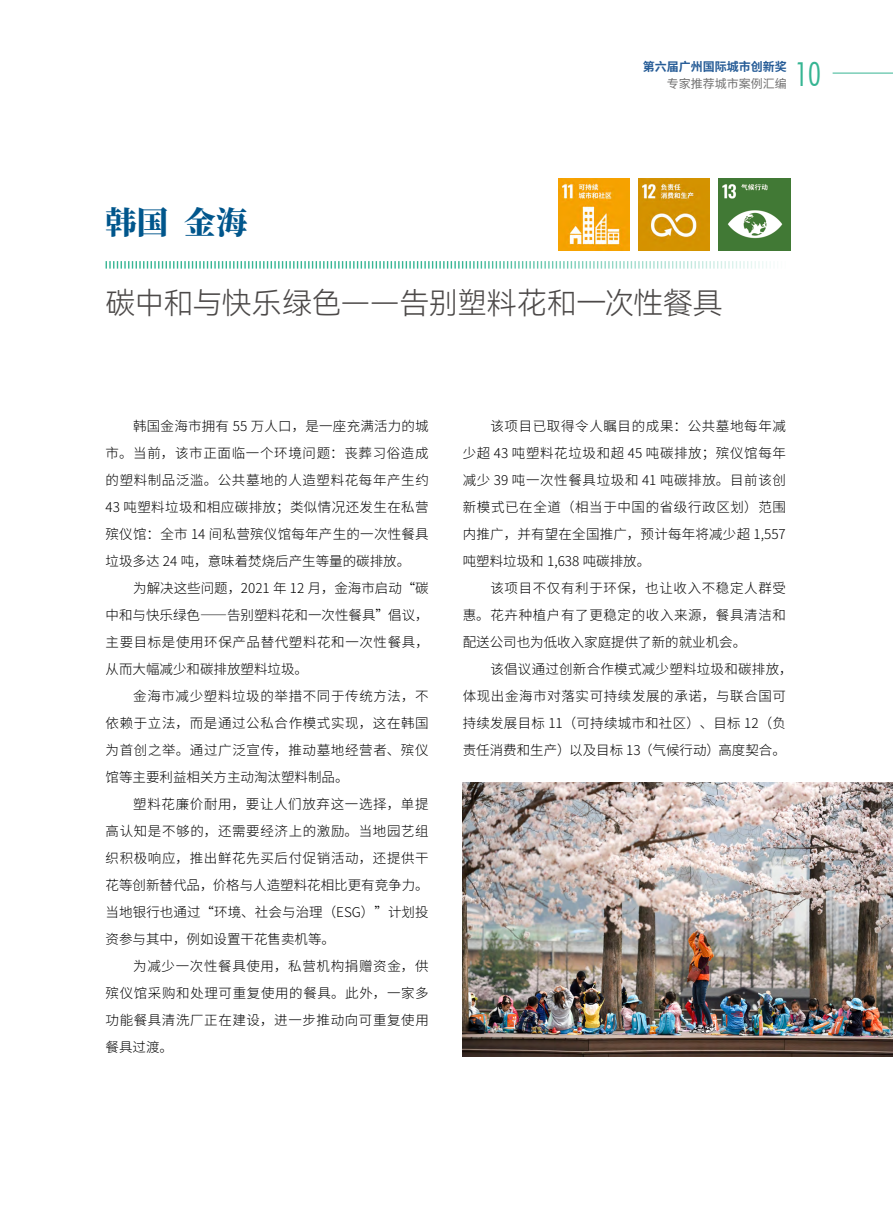
<style>
.page{position:relative;width:893px;height:1212px;background:#fff}
.page>*{position:absolute;margin:0;border:0;box-sizing:border-box;transform-origin:0 0}
.t1{font:300 condensed 33px "Futura BT";color:#36b593}
.t2{font:800 31.5px "Source Han Serif CN";color:#00568c}
.t3{font:30px "Harmony OS Sans SC Light";letter-spacing:-.02em;color:#4c4948}
.t4{font:300 13.5px/27px "Source Han Sans CN";letter-spacing:.02em;color:#000;text-align:justify}
.t5{font:700 12px "Source Han Sans CN";color:#255b96}
.t6{font:12px "Source Han Sans CN";color:#727171}
</style>
<div class="page">
<hr style="left:833px;top:73px;width:60px;height:1px;background:#36b593">
<img style="left:463px;top:782px;width:430px;height:275px">
<svg style="left:106px;top:261px;width:665px;height:8px"></svg>
<img style="left:558px;top:179px;width:72px;height:71px">
<img style="left:638px;top:179px;width:72px;height:71px">
<img style="left:718px;top:179px;width:72px;height:71px">
<p class="t5" style="left:643px;top:60px;width:146px">第六届广州国际城市创新奖</p>
<p class="t6" style="left:667px;top:76px;width:122px">专家推荐城市案例汇编</p>
<h1 class="t1" style="left:795px;top:54px;width:27px">10</h1>
<h2 class="t2" style="left:106px;top:204px;width:144px">韩国 金海</h2>
<h3 class="t3" style="left:106px;top:283px;width:619px">碳中和与快乐绿色——告别塑料花和一次性餐具</h3>
<p class="t4" style="left:106px;top:413px;width:325px;text-indent:28px">韩国金海市拥有 55 万人口，是一座充满活力的城市。当前，该市正面临一个环境问题：丧葬习俗造成的塑料制品泛滥。公共墓地的人造塑料花每年产生约43 吨塑料垃圾和相应碳排放；类似情况还发生在私营殡仪馆：全市 14 间私营殡仪馆每年产生的一次性餐具垃圾多达 24 吨，意味着焚烧后产生等量的碳排放。</p>
<p class="t4" style="left:106px;top:575px;width:325px;text-indent:28px">为解决这些问题，2021 年 12 月，金海市启动“碳中和与快乐绿色——告别塑料花和一次性餐具”倡议，主要目标是使用环保产品替代塑料花和一次性餐具，从而大幅减少和碳排放塑料垃圾。</p>
<p class="t4" style="left:106px;top:683px;width:325px;text-indent:28px">金海市减少塑料垃圾的举措不同于传统方法，不依赖于立法，而是通过公私合作模式实现，这在韩国为首创之举。通过广泛宣传，推动墓地经营者、殡仪馆等主要利益相关方主动淘汰塑料制品。</p>
<p class="t4" style="left:106px;top:791px;width:325px;text-indent:28px">塑料花廉价耐用，要让人们放弃这一选择，单提高认知是不够的，还需要经济上的激励。当地园艺组织积极响应，推出鲜花先买后付促销活动，还提供干花等创新替代品，价格与人造塑料花相比更有竞争力。当地银行也通过“环境、社会与治理（ESG）”计划投资参与其中，例如设置干花售卖机等。</p>
<p class="t4" style="left:106px;top:953px;width:325px;text-indent:28px">为减少一次性餐具使用，私营机构捐赠资金，供殡仪馆采购和处理可重复使用的餐具。此外，一家多功能餐具清洗厂正在建设，进一步推动向可重复使用餐具过渡。</p>
<p class="t4" style="left:463px;top:413px;width:325px;text-indent:28px">该项目已取得令人瞩目的成果：公共墓地每年减少超 43 吨塑料花垃圾和超 45 吨碳排放；殡仪馆每年减少 39 吨一次性餐具垃圾和 41 吨碳排放。目前该创新模式已在全道（相当于中国的省级行政区划）范围内推广，并有望在全国推广，预计每年将减少超 1,557吨塑料垃圾和 1,638 吨碳排放。</p>
<p class="t4" style="left:463px;top:575px;width:325px;text-indent:28px">该项目不仅有利于环保，也让收入不稳定人群受惠。花卉种植户有了更稳定的收入来源，餐具清洁和配送公司也为低收入家庭提供了新的就业机会。</p>
<p class="t4" style="left:463px;top:656px;width:331px;text-align:left;text-indent:28px">该倡议通过创新合作模式减少塑料垃圾和碳排放，体现出金海市对落实可持续发展的承诺，与联合国可持续发展目标 11（可持续城市和社区）、目标 12（负责任消费和生产）以及目标 13（气候行动）高度契合。</p>
</div>
